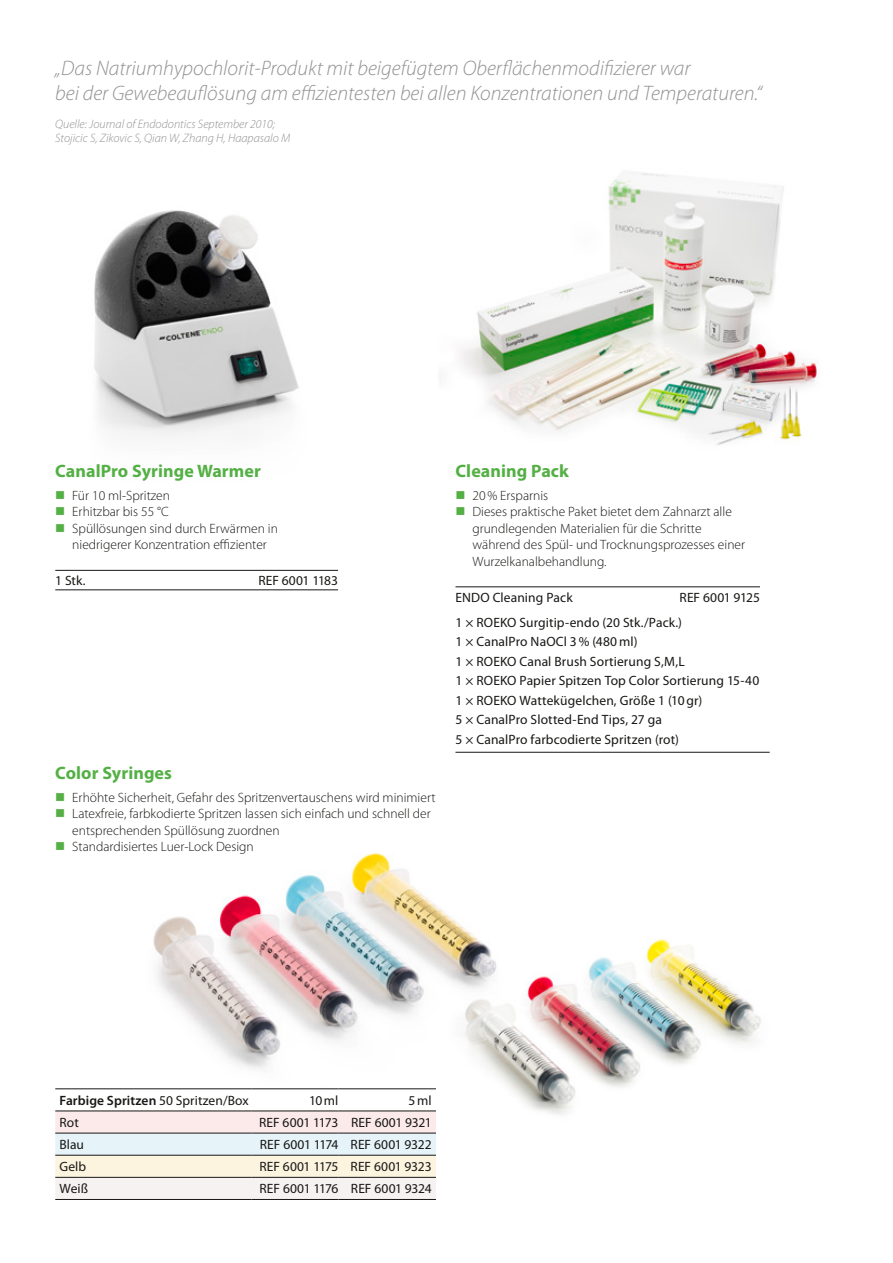
<style>
.page{position:relative;width:893px;height:1263px;background:#fff}
.page>*{position:absolute;margin:0;border:0;box-sizing:border-box;transform-origin:0 0}
.t1{font:italic 300 21px/25.2px "Myriad Pro";color:#909291}
.t2{font:700 18px "Myriad Pro";letter-spacing:.005em;color:#54b044}
.t3{font:300 13.5px/16.5px "Myriad Pro";color:#171715}
.t4{font:13.5px/19.5px "Myriad Pro";letter-spacing:.005em;color:#171715}
.t5{font:600 13.5px "Myriad Pro";letter-spacing:.005em;color:#171715}
.t6{font:italic 300 12.15px/14px "Myriad Pro";color:#909291}
.s1{font-weight:400}
</style>
<div class="page">
<img style="left:128px;top:853px;width:321px;height:237px">
<img style="left:94px;top:210px;width:205px;height:228px">
<img style="left:460px;top:173px;width:358px;height:272px">
<hr style="left:55px;top:570px;width:283px;height:1px;background:#171715">
<hr style="left:55px;top:590px;width:283px;height:1px;background:#171715">
<hr style="left:455px;top:587px;width:305px;height:1px;background:#171715">
<hr style="left:455px;top:752px;width:315px;height:1px;background:#171715">
<svg style="left:55px;top:1112px;width:381px;height:87px"></svg>
<hr style="left:55px;top:1088px;width:196px;height:1px;background:#171715">
<hr style="left:251px;top:1088px;width:87px;height:1px;background:#171715">
<hr style="left:338px;top:1088px;width:98px;height:1px;background:#171715">
<hr style="left:55px;top:1111px;width:196px;height:1px;background:#171715">
<hr style="left:251px;top:1111px;width:87px;height:1px;background:#171715">
<hr style="left:338px;top:1111px;width:98px;height:1px;background:#171715">
<hr style="left:55px;top:1133px;width:196px;height:1px;background:#171715">
<hr style="left:251px;top:1133px;width:87px;height:1px;background:#171715">
<hr style="left:338px;top:1133px;width:98px;height:1px;background:#171715">
<hr style="left:55px;top:1155px;width:196px;height:1px;background:#171715">
<hr style="left:251px;top:1155px;width:87px;height:1px;background:#171715">
<hr style="left:338px;top:1155px;width:98px;height:1px;background:#171715">
<hr style="left:55px;top:1177px;width:196px;height:1px;background:#171715">
<hr style="left:251px;top:1177px;width:87px;height:1px;background:#171715">
<hr style="left:338px;top:1177px;width:98px;height:1px;background:#171715">
<hr style="left:55px;top:1199px;width:196px;height:1px;background:#171715">
<hr style="left:251px;top:1199px;width:87px;height:1px;background:#171715">
<hr style="left:338px;top:1199px;width:98px;height:1px;background:#171715">
<img style="left:449px;top:916px;width:122px;height:199px">
<img style="left:465px;top:939px;width:296px;height:164px">
<h1 class="t1" style="left:55px;top:56px;width:708px">„Das Natriumhypochlorit-Produkt mit beigefügtem Oberflächenmodifizierer war<br>bei der Gewebeauflösung am effizientesten bei allen Konzentrationen und Temperaturen.“</h1>
<p class="t6" style="left:55px;top:117px;width:237px">Quelle: Journal of Endodontics September 2010;<br>Stojicic S, Zikovic S, Qian W, Zhang H, Haapasalo M</p>
<h2 class="t2" style="left:55px;top:461px;width:207px">CanalPro Syringe Warmer</h2>
<p class="t3" style="left:72px;top:487px;width:207px">Für 10 ml-Spritzen<br>Erhitzbar bis 55 °C<br>Spüllösungen sind durch Erwärmen in niedrigerer Konzentration effizienter</p>
<p class="t4" style="left:55px;top:571px;width:32px">1 Stk.</p>
<p class="t4" style="left:258px;top:571px;width:81px">REF 6001 1183</p>
<h2 class="t2" style="left:55px;top:763px;width:118px">Color Syringes</h2>
<p class="t3" style="left:72px;top:789px;width:365px">Erhöhte Sicherheit, Gefahr des Spritzenvertauschens wird minimiert Latexfreie, farbkodierte Spritzen lassen sich einfach und schnell der entsprechenden Spüllösung zuordnen<br>Standardisiertes Luer-Lock Design</p>
<h2 class="t2" style="left:455px;top:461px;width:115px">Cleaning Pack</h2>
<p class="t3" style="left:472px;top:487px;width:274px">20% Ersparnis<br>Dieses praktische Paket bietet dem Zahnarzt alle grundlegenden Materialien für die Schritte während des Spül- und Trocknungsprozesses einer Wurzelkanalbehandlung.</p>
<p class="t4" style="left:455px;top:588px;width:119px">ENDO Cleaning Pack</p>
<p class="t4" style="left:455px;top:585px;width:306px;line-height:24.6px;text-indent:224px">REF 6001 9125<br>1 × ROEKO Surgitip-endo (20 Stk./Pack.)</p>
<p class="t4" style="left:455px;top:632px;width:305px">1 × CanalPro NaOCl 3% (480ml)<br>1 × ROEKO Canal Brush Sortierung S,M,L<br>1 × ROEKO Papier Spitzen Top Color Sortierung 15-40<br>1 × ROEKO Wattekügelchen, Größe 1 (10gr)<br>5 × CanalPro Slotted-End Tips, 27 ga<br>5 × CanalPro farbcodierte Spritzen (rot)</p>
<p class="t5" style="left:60px;top:1093px;width:191px">Farbige Spritzen <span class="s1">50 Spritzen/Box</span></p>
<p class="t4" style="left:309px;top:1091px;width:31px">10ml</p>
<p class="t4" style="left:409px;top:1091px;width:25px">5ml</p>
<p class="t4" style="left:60px;top:1113px;width:21px">Rot</p>
<p class="t4" style="left:259px;top:1113px;width:174px">REF 6001 1173 REF 6001 9321</p>
<p class="t4" style="left:60px;top:1135px;width:26px">Blau</p>
<p class="t4" style="left:260px;top:1135px;width:173px">REF 6001 1174 REF 6001 9322</p>
<p class="t4" style="left:60px;top:1157px;width:28px">Gelb</p>
<p class="t4" style="left:259px;top:1157px;width:174px">REF 6001 1175 REF 6001 9323</p>
<p class="t4" style="left:60px;top:1179px;width:30px">Weiß</p>
<p class="t4" style="left:260px;top:1179px;width:174px">REF 6001 1176 REF 6001 9324</p>
</div>
